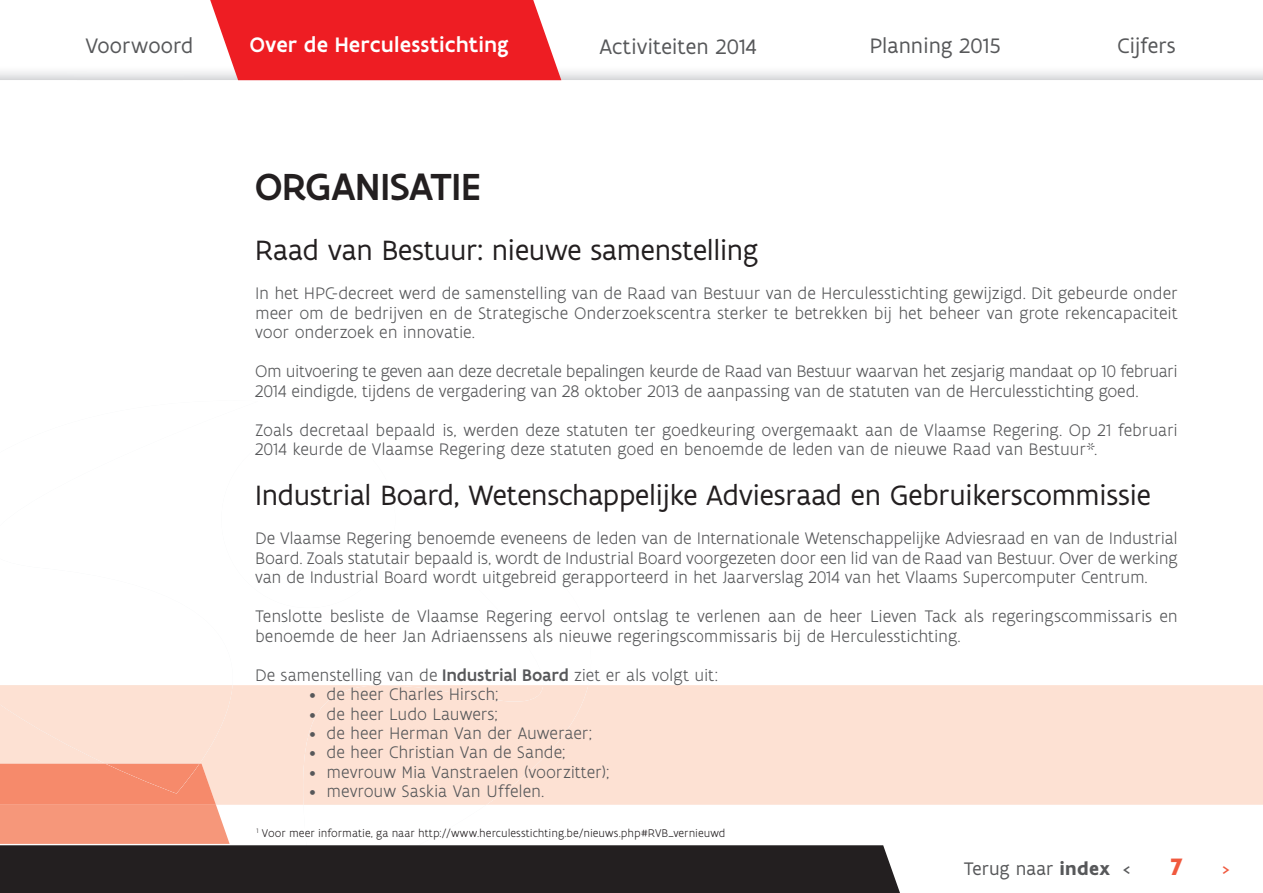
<style>
.page{position:relative;width:1263px;height:893px;background:#fff}
.page>*{position:absolute;margin:0;border:0;box-sizing:border-box;transform-origin:0 0}
.t1{font:500 40.5px "Flanders Art Sans";letter-spacing:-.01em;color:#231f20}
.t2{font:30px "Flanders Art Sans";letter-spacing:-.01em;color:#231f20}
.t3{font:700 25.5px "Flanders Art Sans";color:#f0593e}
.t4{font:22.5px "Flanders Art Sans";color:#57585a}
.t5{font:500 22.5px "Flanders Art Sans";letter-spacing:.01em;color:#fff}
.t6{font:19.5px "Flanders Art Sans";letter-spacing:.005em;color:#57585a}
.t7{font:19.5px "Flanders Art Sans";color:#f0593e}
.t8{font:300 18px/19.5px "Flanders Art Sans";letter-spacing:-.01em;color:#57585a}
.t9{font:300 12px "Flanders Art Sans";color:#231f20}
.s1{font-weight:500}
.s2{font-weight:700}
</style>
<div class="page">
<svg style="left:210px;top:0;width:351px;height:80px;background:#ef2e34"></svg>
<div style="left:904px;top:685px;width:359px;height:120px;background:#fde1d3"></div>
<svg style="left:0;top:685px;width:904px;height:208px;background:#cbb2a8"></svg>
<p class="t4" style="left:85px;top:31px;width:109px">Voorwoord</p>
<p class="t5" style="left:250px;top:31px;width:260px">over de Herculesstichting</p>
<p class="t4" style="left:599px;top:32px;width:159px">Activiteiten 2014</p>
<p class="t4" style="left:1117px;top:32px;width:60px">Cijfers</p>
<p class="t4" style="left:870px;top:32px;width:132px">Planning 2015</p>
<h1 class="t1" style="left:255px;top:162px;width:227px">organisatie</h1>
<h2 class="t2" style="left:255px;top:232px;width:505px">Raad van Bestuur: nieuwe samenstelling</h2>
<p class="t8" style="left:255px;top:284px;width:924px;text-align:justify">In het HPC-decreet werd de samenstelling van de Raad van Bestuur van de Herculesstichting gewijzigd. Dit gebeurde onder meer om de bedrijven en de Strategische Onderzoekscentra sterker te betrekken bij het beheer van grote rekencapaciteit voor onderzoek en innovatie.</p>
<p class="t8" style="left:255px;top:362px;width:924px">Om uitvoering te geven aan deze decretale bepalingen keurde de Raad van Bestuur waarvan het zesjarig mandaat op 10 februari<br>2014 eindigde, tijdens de vergadering van 28 oktober 2013 de aanpassing van de statuten van de Herculesstichting goed.</p>
<p class="t8" style="left:255px;top:421px;width:924px">Zoals decretaal bepaald is, werden deze statuten ter goedkeuring overgemaakt aan de Vlaamse Regering. Op 21 februari<br>2014 keurde de Vlaamse Regering deze statuten goed en benoemde de leden van de nieuwe Raad van Bestuur*.</p>
<h2 class="t2" style="left:255px;top:477px;width:897px">Industrial Board, Wetenschappelijke Adviesraad en Gebruikerscommissie</h2>
<p class="t8" style="left:255px;top:529px;width:924px;text-align:justify">De Vlaamse Regering benoemde eveneens de leden van de Internationale Wetenschappelijke Adviesraad en van de Industrial Board. Zoals statutair bepaald is, wordt de Industrial Board voorgezeten door een lid van de Raad van Bestuur. Over de werking van de Industrial Board wordt uitgebreid gerapporteerd in het Jaarverslag 2014 van het Vlaams Supercomputer Centrum.</p>
<p class="t8" style="left:255px;top:607px;width:924px">Tenslotte besliste de Vlaamse Regering eervol ontslag te verlenen aan de heer Lieven Tack als regeringscommissaris en benoemde de heer Jan Adriaenssens als nieuwe regeringscommissaris bij de Herculesstichting.</p>
<p class="t8" style="left:255px;top:665px;width:464px">De samenstelling van de <span class="s1">industrial Board</span> ziet er als volgt uit:</p>
<p class="t8" style="left:309px;top:685px;width:191px">• de heer Charles Hirsch;</p>
<p class="t8" style="left:309px;top:704px;width:190px">• de heer Ludo Lauwers;</p>
<p class="t8" style="left:309px;top:724px;width:285px">• de heer Herman Van der Auweraer;</p>
<p class="t8" style="left:309px;top:743px;width:258px">• de heer Christian Van de Sande;</p>
<p class="t8" style="left:309px;top:763px;width:302px">• mevrouw Mia Vanstraelen (voorzitter);</p>
<p class="t8" style="left:309px;top:782px;width:237px">• mevrouw Saskia Van Uffelen.</p>
<p class="t9" style="left:257px;top:826px;width:470px"><sup>1</sup> Voor meer informatie, ga naar http://www.herculesstichting.be/nieuws.php#RVB_vernieuwd</p>
<p class="t6" style="left:964px;top:856px;width:169px">Terug naar <span class="s2">index</span> &lt;</p>
<h3 class="t3" style="left:1171px;top:850px;width:14px">7</h3>
<p class="t7" style="left:1222px;top:856px;width:10px">&gt;</p>
</div>
